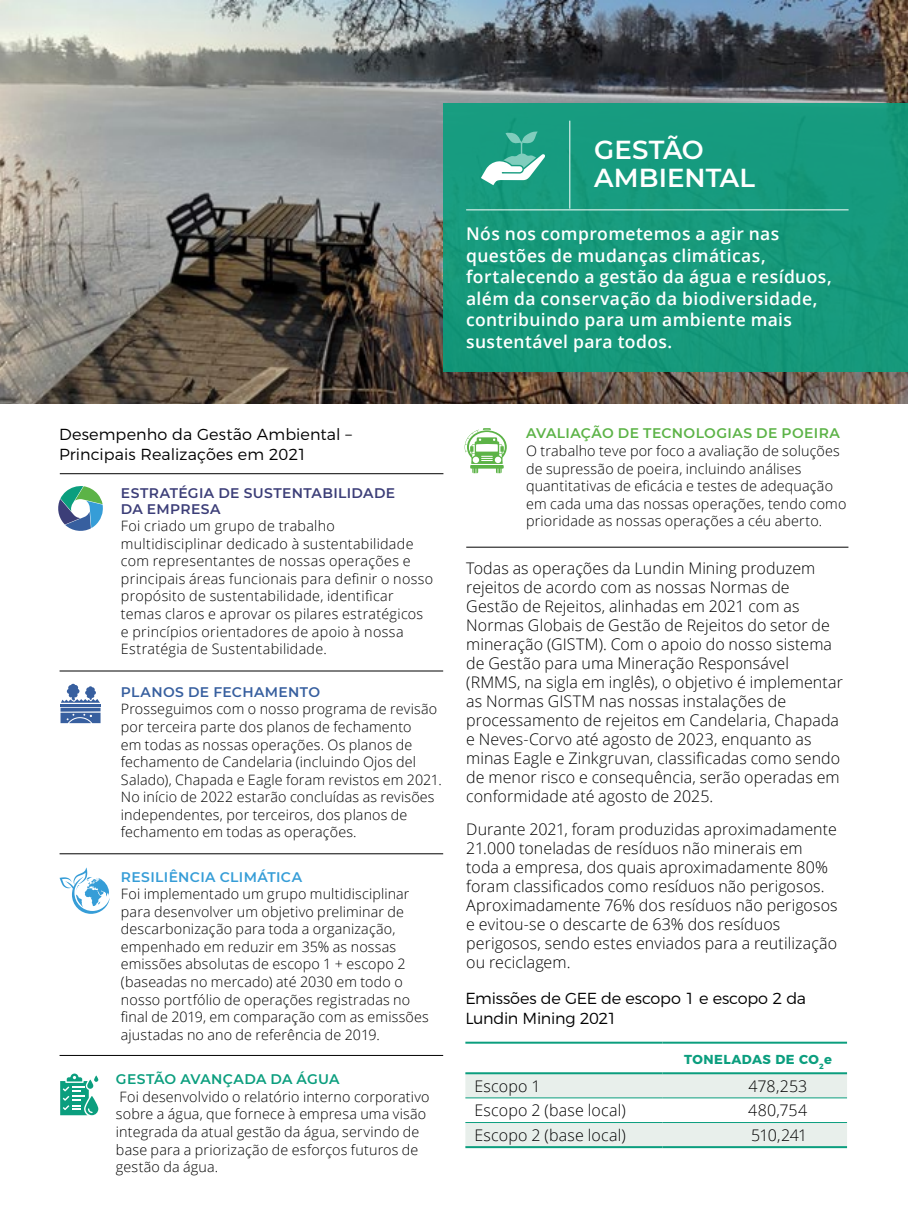
<style>
.page{position:relative;width:908px;height:1224px;background:#fff}
.page>*{position:absolute;margin:0;border:0;box-sizing:border-box;transform-origin:0 0}
.t1{font:600 26px/28px "Montserrat";color:#fff}
.t2{font:600 17.6px/21.6px "Open Sans";letter-spacing:.02em;color:#fff}
.t3{font:300 16px/19px "Open Sans";letter-spacing:.005em;color:#000}
.t4{font:300 16px/20px "Montserrat";color:#000}
.t5{font:300 14.4px/17.6px "Open Sans";letter-spacing:.01em;color:#000}
.t6{font:600 14px/15.6px "Montserrat";letter-spacing:.03em;color:#3c3e78}
.t7{font:600 14px "Montserrat";letter-spacing:.03em;color:#5cb347}
.t8{font:600 14px "Montserrat";letter-spacing:.025em;color:#369dd7}
.t9{font:600 14px "Montserrat";letter-spacing:.01em;color:#0b9e7e}
.t10{font:600 14px "Montserrat";letter-spacing:.025em;color:#375f9f}
.t11{font:700 13px "Montserrat";letter-spacing:.04em;color:#0b9e7e}
</style>
<div class="page">
<img style="left:1px;top:0;width:906px;height:404px">
<hr style="left:60px;top:671px;width:383px;height:1px;background:#000">
<svg style="left:58px;top:486px;width:45px;height:45px"></svg>
<hr style="left:466px;top:547px;width:382px;height:1px;background:#000">
<hr style="left:60px;top:853px;width:383px;height:1px;background:#000">
<svg style="left:464px;top:428px;width:42px;height:45px"></svg>
<hr style="left:60px;top:704px;width:40px;height:3px;background:#375f9f">
<svg style="left:60px;top:708px;width:40px;height:4px"></svg>
<svg style="left:60px;top:713px;width:40px;height:10px"></svg>
<svg style="left:61px;top:684px;width:39px;height:19px"></svg>
<svg style="left:60px;top:868px;width:50px;height:46px"></svg>
<svg style="left:60px;top:1074px;width:38px;height:41px"></svg>
<div style="left:443px;top:104px;width:464px;height:268px;background:#169a7c"></div>
<hr style="left:569px;top:121px;width:1px;height:88px;background:#fff">
<svg style="left:481px;top:131px;width:64px;height:54px"></svg>
<hr style="left:466px;top:209px;width:382px;height:1px;background:#fff">
<hr style="left:60px;top:1055px;width:383px;height:1px;background:#000">
<svg style="left:465px;top:1074px;width:381px;height:72px"></svg>
<hr style="left:465px;top:1042px;width:197px;height:2px;background:#0b9e7e">
<hr style="left:662px;top:1042px;width:184px;height:2px;background:#0b9e7e">
<hr style="left:465px;top:1072px;width:197px;height:2px;background:#0b9e7e">
<hr style="left:662px;top:1072px;width:184px;height:2px;background:#0b9e7e">
<hr style="left:465px;top:1097px;width:197px;height:1px;background:#0b9e7e">
<hr style="left:662px;top:1097px;width:184px;height:1px;background:#0b9e7e">
<hr style="left:465px;top:1122px;width:197px;height:1px;background:#0b9e7e">
<hr style="left:662px;top:1122px;width:184px;height:1px;background:#0b9e7e">
<hr style="left:465px;top:1146px;width:197px;height:2px;background:#0b9e7e">
<hr style="left:662px;top:1146px;width:184px;height:2px;background:#0b9e7e">
<hr style="left:60px;top:473px;width:383px;height:1px;background:#000">
<img style="left:0;top:0;width:1px;height:404px">
<h1 class="t1" style="left:594px;top:135px;width:162px">GESTÃO<br>AMBIENTAL</h1>
<p class="t2" style="left:466px;top:223px;width:367px">Nós nos comprometemos a agir nas questões de mudanças climáticas, fortalecendo a gestão da água e resíduos, além da conservação da biodiversidade, contribuindo para um ambiente mais sustentável para todos.</p>
<p class="t4" style="left:59px;top:423px;width:294px">Desempenho da Gestão Ambiental –<br>Principais Realizações em 2021</p>
<p class="t6" style="left:121px;top:485px;width:276px">ESTRATÉGIA DE SUSTENTABILIDADE<br>DA EMPRESA</p>
<p class="t5" style="left:121px;top:517px;width:314px">Foi criado um grupo de trabalho multidisciplinar dedicado à sustentabilidade com representantes de nossas operações e principais áreas funcionais para definir o nosso propósito de sustentabilidade, identificar temas claros e aprovar os pilares estratégicos e princípios orientadores de apoio à nossa Estratégia de Sustentabilidade.</p>
<p class="t10" style="left:121px;top:682px;width:201px">PLANOS DE FECHAMENTO</p>
<p class="t5" style="left:121px;top:700px;width:322px">Prosseguimos com o nosso programa de revisão por terceira parte dos planos de fechamento<br>em todas as nossas operações. Os planos de fechamento de Candelaria (incluindo Ojos del Salado), Chapada e Eagle foram revistos em 2021.<br>No início de 2022 estarão concluídas as revisões independentes, por terceiros, dos planos de fechamento em todas as operações.</p>
<p class="t8" style="left:121px;top:867px;width:183px">RESILIÊNCIA CLIMÁTICA</p>
<p class="t5" style="left:121px;top:885px;width:309px">Foi implementado um grupo multidisciplinar para desenvolver um objetivo preliminar de descarbonização para toda a organização, empenhado em reduzir em 35% as nossas emissões absolutas de escopo 1 + escopo 2 (baseadas no mercado) até 2030 em todo o nosso portfólio de operações registradas no final de 2019, em comparação com as emissões ajustadas no ano de referência de 2019.</p>
<p class="t9" style="left:116px;top:1069px;width:225px">GESTÃO AVANÇADA DA ÁGUA</p>
<p class="t5" style="left:116px;top:1087px;width:315px">Foi desenvolvido o relatório interno corporativo sobre a água, que fornece à empresa uma visão integrada da atual gestão da água, servindo de base para a priorização de esforços futuros de gestão da água.</p>
<p class="t7" style="left:526px;top:423px;width:315px">AVALIAÇÃO DE TECNOLOGIAS DE POEIRA</p>
<p class="t5" style="left:526px;top:442px;width:322px">O trabalho teve por foco a avaliação de soluções de supressão de poeira, incluindo análises quantitativas de eficácia e testes de adequação em cada uma das nossas operações, tendo como prioridade as nossas operações a céu aberto.</p>
<p class="t3" style="left:466px;top:558px;width:378px">Todas as operações da Lundin Mining produzem rejeitos de acordo com as nossas Normas de Gestão de Rejeitos, alinhadas em 2021 com as Normas Globais de Gestão de Rejeitos do setor de mineração (GISTM). Com o apoio do nosso sistema de Gestão para uma Mineração Responsável (RMMS, na sigla em inglês), o objetivo é implementar as Normas GISTM nas nossas instalações de processamento de rejeitos em Candelaria, Chapada e Neves-Corvo até agosto de 2023, enquanto as minas Eagle e Zinkgruvan, classificadas como sendo de menor risco e consequência, serão operadas em conformidade até agosto de 2025.</p>
<p class="t3" style="left:466px;top:819px;width:373px">Durante 2021, foram produzidas aproximadamente 21.000 toneladas de resíduos não minerais em toda a empresa, dos quais aproximadamente 80% foram classificados como resíduos não perigosos.<br>Aproximadamente 76% dos resíduos não perigosos e evitou-se o descarte de 63% dos resíduos perigosos, sendo estes enviados para a reutilização ou reciclagem.</p>
<p class="t4" style="left:465px;top:987px;width:342px">Emissões de GEE de escopo 1 e escopo 2 da<br>Lundin Mining 2021</p>
<p class="t11" style="left:683px;top:1049px;width:149px">TONELADAS DE CO<sub>2</sub>e</p>
<p class="t3" style="left:474px;top:1076px;width:68px">Escopo 1</p>
<p class="t3" style="left:748px;top:1076px;width:60px">478,253</p>
<p class="t3" style="left:474px;top:1101px;width:153px">Escopo 2 (base local)</p>
<p class="t3" style="left:747px;top:1101px;width:61px">480,754</p>
<p class="t3" style="left:474px;top:1125px;width:153px">Escopo 2 (base local)</p>
<p class="t3" style="left:751px;top:1125px;width:58px">510,241</p>
</div>
